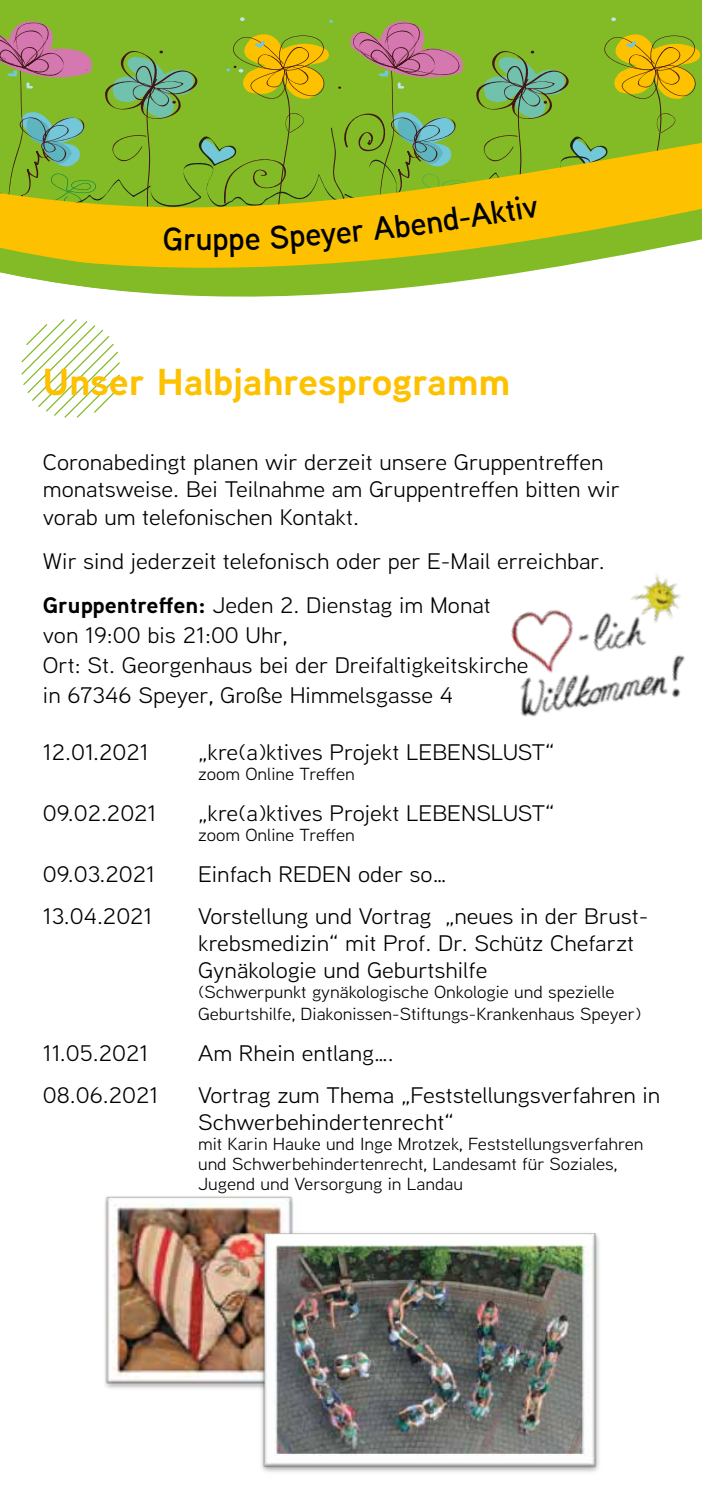
<style>
.page{position:relative;width:702px;height:1489px;background:#fff}
.page>*{position:absolute;margin:0;border:0;box-sizing:border-box;transform-origin:0 0}
.t1{font:700 37.5px "Aaux Next";letter-spacing:-.005em;color:#fdc100;scale:1.08 1}
.t2{font:600 32.5px "Aaux Next";color:#000}
.t3{font:22.5px/27px "Aaux Next";color:#000;scale:1.08 1}
.t4{font:17.5px/20px "Aaux Next";color:#000;scale:1.08 1}
.s1{font-weight:700}
</style>
<div class="page">
<svg style="left:0;top:0;width:702px;height:297px;fill:#83bb26"></svg>
<svg style="left:21px;top:319px;width:99px;height:99px"></svg>
<img style="left:105px;top:1196px;width:188px;height:193px">
<img style="left:511px;top:574px;width:174px;height:143px">
<img style="left:254px;top:1226px;width:345px;height:246px">
<svg style="left:0;top:17px;width:702px;height:240px;background:#a6b529"></svg>
<h2 class="t2" style="left:196px;top:216px;width:18px">u</h2>
<h1 class="t1" style="left:43px;top:356px;width:434px">Unser Halbjahresprogramm</h1>
<p class="t3" style="left:43px;top:447px;width:535px">Coronabedingt planen wir derzeit unsere Gruppentreffen monatsweise. Bei Teilnahme am Gruppentreffen bitten wir vorab um telefonischen Kontakt.</p>
<p class="t3" style="left:43px;top:538px;width:521px;line-height:44.2px">Wir sind jederzeit telefonisch oder per E-Mail erreichbar.<br><span class="s1">Gruppentreffen:</span> Jeden 2. Dienstag im Monat</p>
<p class="t3" style="left:43px;top:619px;width:451px;line-height:30px">von 19:00 bis 21:00 Uhr,<br>Ort: St. Georgenhaus bei der Dreifaltigkeitskirche in 67346 Speyer, Große Himmelsgasse 4</p>
<p class="t3" style="left:43px;top:738px;width:99px">12.01.2021</p>
<p class="t3" style="left:198px;top:738px;width:331px">„kre(a)ktives Projekt LEBENSLUST“</p>
<p class="t4" style="left:198px;top:763px;width:147px">zoom Online Treffen</p>
<p class="t3" style="left:43px;top:799px;width:107px">09.02.2021</p>
<p class="t3" style="left:198px;top:799px;width:331px">„kre(a)ktives Projekt LEBENSLUST“</p>
<p class="t4" style="left:198px;top:824px;width:147px">zoom Online Treffen</p>
<p class="t3" style="left:43px;top:860px;width:105px">09.03.2021</p>
<p class="t3" style="left:198px;top:860px;width:231px">Einfach REDEN oder so…</p>
<p class="t3" style="left:43px;top:901px;width:103px">13.04.2021</p>
<p class="t3" style="left:198px;top:901px;width:418px">Vorstellung und Vortrag „neues in der Brust&shy;krebsmedizin“ mit Prof. Dr. Schütz Chefarzt<br>Gynäkologie und Geburtshilfe</p>
<p class="t4" style="left:198px;top:979px;width:412px;line-height:22.5px">(Schwerpunkt gynäkologische Onkologie und spezielle<br>Geburtshilfe, Diakonissen-Stiftungs-Krankenhaus Speyer)</p>
<p class="t3" style="left:43px;top:1039px;width:99px">11.05.2021</p>
<p class="t3" style="left:198px;top:1039px;width:183px">Am Rhein entlang….</p>
<p class="t3" style="left:43px;top:1080px;width:108px">08.06.2021</p>
<p class="t3" style="left:198px;top:1080px;width:429px">Vortrag zum Thema „Feststellungsverfahren in<br>Schwerbehindertenrecht“</p>
<p class="t4" style="left:198px;top:1132px;width:414px">mit Karin Hauke und Inge Mrotzek, Feststellungsverfahren und Schwerbehindertenrecht, Landesamt für Soziales,<br>Jugend und Versorgung in Landau</p>
</div>
